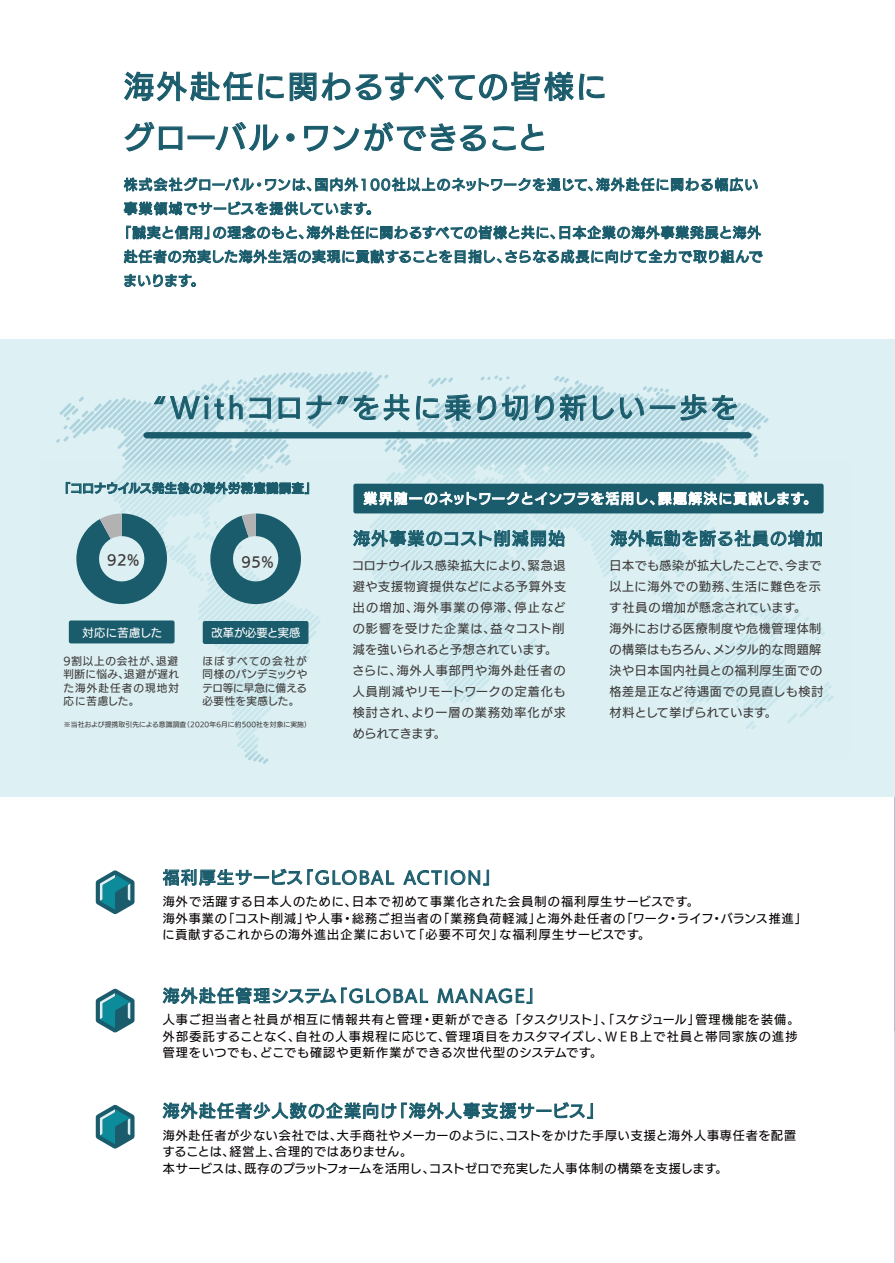
<style>
.page{position:relative;width:895px;height:1263px;background:#fff}
.page>*{position:absolute;margin:0;border:0;box-sizing:border-box;transform-origin:0 0}
.t1{font:30px/51px "UD Kakugo Large Pr 6 N M";letter-spacing:.08em;color:#1a5c6c}
.t2{font:27px "UD Kakugo Large Pr 6 N M";letter-spacing:.105em;color:#1a5c6c}
.t3{font:16.5px "UD Kakugo Large Pr 6 N M";letter-spacing:.1em;color:#1a5c6c}
.t4{font:13.5px "UD Kakugo Large Pr 6 N M";letter-spacing:.085em;color:#1a5c6c}
.t5{font:13.5px "UD Kakugo Large Pr 6 N M";letter-spacing:.105em;color:#1a5c6c}
.t6{font:13.5px "UD Kakugo Large Pr 6 N M";letter-spacing:.085em;color:#fff}
.t7{font:13.5px "UD Kakugo Large Pr 6 N DB";color:#3f3b3a}
.t8{font:12px/16.5px "UD Kakugo Large Pr 6 N M";letter-spacing:.075em;color:#060101}
.t9{font:12px/21px "UD Kakugo Large Pr 6 N M";letter-spacing:.05em;color:#3f3b3a}
.t10{font:12px "UD Kakugo Large Pr 6 N DB";letter-spacing:.055em;color:#1a5c6c}
.t11{font:11.25px "UD Kakugo Large Pr 6 N M";color:#fff}
.t12{font:11.25px "UD Kakugo Large Pr 6 N M";letter-spacing:.035em;color:#fff}
.t13{font:10.5px/13.5px "UD Kakugo Large Pr 6 N M";letter-spacing:.05em;color:#3f3b3a;text-align:justify}
.t14{font:6.75px "UD Kakugo Large Pr 6 N M";letter-spacing:.025em;color:#3f3b3a}
</style>
<div class="page">
<hr style="left:894px;top:1030px;width:1px;height:233px;background:#bae2ed">
<hr style="left:894px;top:797px;width:1px;height:234px;background:#9ec9d4">
<div style="left:0;top:339px;width:894px;height:457px;background:#ddf0f3"></div>
<svg style="left:56px;top:371px;width:712px;height:393px"></svg>
<svg style="left:143px;top:432px;width:608px;height:6px;background:#1d5e6e"></svg>
<svg style="left:96px;top:870px;width:38px;height:44px"></svg>
<svg style="left:154px;top:395px;width:89px;height:25px"></svg>
<svg style="left:249px;top:397px;width:22px;height:22px"></svg>
<svg style="left:278px;top:397px;width:22px;height:22px"></svg>
<svg style="left:306px;top:394px;width:222px;height:27px"></svg>
<svg style="left:534px;top:394px;width:52px;height:27px"></svg>
<svg style="left:592px;top:395px;width:52px;height:25px"></svg>
<div style="left:650px;top:405px;width:25px;height:4px;border:1px solid #1a5c6c"></div>
<svg style="left:679px;top:394px;width:58px;height:27px"></svg>
<svg style="left:163px;top:869px;width:231px;height:17px"></svg>
<svg style="left:403px;top:870px;width:86px;height:15px"></svg>
<svg style="left:163px;top:987px;width:265px;height:17px"></svg>
<svg style="left:437px;top:987px;width:95px;height:17px"></svg>
<svg style="left:163px;top:1102px;width:430px;height:17px"></svg>
<img style="left:112px;top:460px;width:179px;height:62px">
<img style="left:704px;top:460px;width:120px;height:99px">
<img style="left:311px;top:509px;width:269px;height:137px">
<img style="left:56px;top:559px;width:255px;height:200px">
<img style="left:580px;top:559px;width:254px;height:200px">
<img style="left:311px;top:709px;width:270px;height:50px">
<img style="left:580px;top:588px;width:55px;height:71px">
<img style="left:362px;top:460px;width:342px;height:128px">
<img style="left:167px;top:522px;width:43px;height:42px">
<img style="left:248px;top:567px;width:73px;height:142px">
<img style="left:727px;top:566px;width:72px;height:51px">
<img style="left:198px;top:609px;width:50px;height:117px">
<img style="left:433px;top:609px;width:104px;height:91px">
<img style="left:663px;top:609px;width:63px;height:23px">
<img style="left:686px;top:659px;width:42px;height:46px">
<img style="left:248px;top:709px;width:23px;height:50px">
<img style="left:501px;top:460px;width:233px;height:81px">
<svg style="left:96px;top:988px;width:38px;height:45px"></svg>
<svg style="left:96px;top:1105px;width:38px;height:44px"></svg>
<svg style="left:124px;top:71px;width:481px;height:31px"></svg>
<svg style="left:124px;top:122px;width:59px;height:30px"></svg>
<div style="left:187px;top:135px;width:28px;height:4px;border:1px solid #1a5c6c"></div>
<svg style="left:214px;top:121px;width:65px;height:30px"></svg>
<div style="left:286px;top:133px;width:9px;height:9px;border:1px solid #1a5c6c;border-radius:50%"></div>
<svg style="left:304px;top:121px;width:182px;height:31px"></svg>
<svg style="left:492px;top:123px;width:53px;height:28px"></svg>
<svg style="left:124px;top:177px;width:633px;height:14px"></svg>
<svg style="left:124px;top:201px;width:247px;height:14px"></svg>
<svg style="left:126px;top:226px;width:635px;height:14px"></svg>
<svg style="left:124px;top:250px;width:639px;height:14px"></svg>
<svg style="left:124px;top:274px;width:72px;height:13px"></svg>
<svg style="left:76px;top:513px;width:91px;height:91px"></svg>
<div style="left:69px;top:620px;width:105px;height:23px;background:#1a5c6c;border-radius:2px"></div>
<div style="left:203px;top:621px;width:105px;height:23px;background:#1a5c6c;border-radius:2px"></div>
<svg style="left:210px;top:513px;width:91px;height:91px"></svg>
<svg style="left:353px;top:530px;width:212px;height:17px"></svg>
<svg style="left:610px;top:530px;width:211px;height:17px"></svg>
<svg style="left:66px;top:482px;width:243px;height:12px"></svg>
<div style="left:353px;top:484px;width:470px;height:29px;background:#1a5c6c;border-radius:2px"></div>
<svg style="left:363px;top:492px;width:445px;height:13px"></svg>
<h1 class="t1" style="left:124px;top:62px;width:484px">海外赴任に関わるすべての皆様にグローバル・ワンができること</h1>
<p class="t5" style="left:124px;top:177px;width:635px">株式会社グローバル・ワンは、国内外100社以上のネットワークを通じて、海外赴任に関わる幅広い</p>
<p class="t4" style="left:124px;top:201px;width:257px">事業領域でサービスを提供しています。</p>
<p class="t4" style="left:118px;top:225px;width:644px">「誠実と信用」の理念のもと、海外赴任に関わるすべての皆様と共に、日本企業の海外事業発展と海外</p>
<p class="t4" style="left:124px;top:249px;width:640px">赴任者の充実した海外生活の実現に貢献することを目指し、さらなる成長に向けて全力で取り組んで</p>
<p class="t4" style="left:123px;top:273px;width:82px">まいります。</p>
<h2 class="t2" style="left:153px;top:392px;width:585px">“Withコロナ”を共に乗り切り新しい一歩を</h2>
<p class="t10" style="left:58px;top:481px;width:259px">「コロナウイルス発生後の海外労務意識調査」</p>
<p class="t7" style="left:107px;top:552px;width:34px">92%</p>
<p class="t12" style="left:82px;top:626px;width:81px">対応に苦慮した</p>
<p class="t13" style="left:63px;top:654px;width:117px">9割以上の会社が、退避判断に悩み、退避が遅れた海外赴任者の現地対応に苦慮した。</p>
<p class="t7" style="left:241px;top:554px;width:34px">95%</p>
<p class="t11" style="left:211px;top:626px;width:90px">改革が必要と実感</p>
<p class="t13" style="left:202px;top:654px;width:106px">ほぼすべての会社が同様のパンデミックやテロ等に早急に備える必要性を実感した。</p>
<p class="t14" style="left:64px;top:721px;width:248px">※当社および提携取引先による意識調査（2020年6月に約500社を対象に実施）</p>
<p class="t6" style="left:363px;top:491px;width:455px">業界随一のネットワークとインフラを活用し、課題解決に貢献します。</p>
<h3 class="t3" style="left:353px;top:529px;width:213px">海外事業のコスト削減開始</h3>
<p class="t9" style="left:352px;top:556px;width:216px">コロナウイルス感染拡大により、緊急退避や支援物資提供などによる予算外支出の増加、海外事業の停滞、停止などの影響を受けた企業は、益々コスト削減を強いられると予想されています。さらに、海外人事部門や海外赴任者の人員削減やリモートワークの定着化も検討され、より一層の業務効率化が求められてきます。</p>
<h3 class="t3" style="left:610px;top:529px;width:213px">海外転勤を断る社員の増加</h3>
<p class="t9" style="left:609px;top:556px;width:215px">日本でも感染が拡大したことで、今まで以上に海外での勤務、生活に難色を示す社員の増加が懸念されています。<br>海外における医療制度や危機管理体制の構築はもちろん、メンタル的な問題解決や日本国内社員との福利厚生面での格差是正など待遇面での見直しも検討材料として挙げられています。</p>
<h3 class="t3" style="left:163px;top:868px;width:338px">福利厚生サービス「GLOBAL ACTION」</h3>
<p class="t8" style="left:162px;top:894px;width:646px">海外で活躍する日本人のために、日本で初めて事業化された会員制の福利厚生サービスです。<br>海外事業の「コスト削減」や人事・総務ご担当者の「業務負荷軽減」と海外赴任者の「ワーク・ライフ・バランス推進」に貢献するこれからの海外進出企業において「必要不可欠」な福利厚生サービスです。</p>
<h3 class="t3" style="left:163px;top:986px;width:381px">海外赴任管理システム「GLOBAL MANAGE」</h3>
<p class="t8" style="left:163px;top:1012px;width:638px">人事ご担当者と社員が相互に情報共有と管理・更新ができる 「タスクリスト」、「スケジュール」管理機能を装備。外部委託することなく、自社の人事規程に応じて、管理項目をカスタマイズし、ＷＥＢ上で社員と帯同家族の進捗管理をいつでも、どこでも確認や更新作業ができる次世代型のシステムです。</p>
<h3 class="t3" style="left:163px;top:1102px;width:442px">海外赴任者少人数の企業向け「海外人事支援サービス」</h3>
<p class="t8" style="left:163px;top:1127px;width:635px">海外赴任者が少ない会社では、大手商社やメーカーのように、コストをかけた手厚い支援と海外人事専任者を配置することは、経営上、合理的ではありません。<br>本サービスは、既存のプラットフォームを活用し、コストゼロで充実した人事体制の構築を支援します。</p>
</div>
